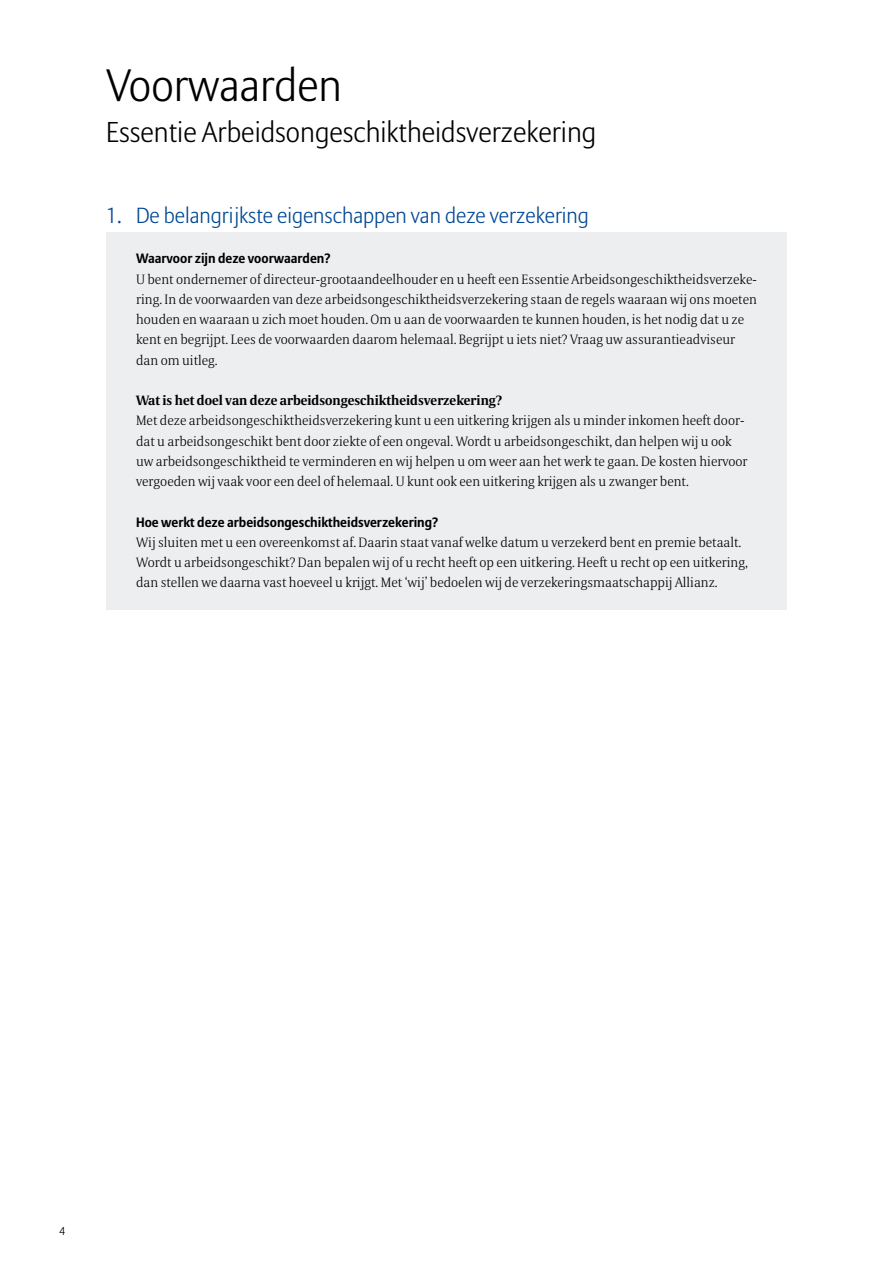
<style>
.page{position:relative;width:893px;height:1263px;background:#fff}
.page>*{position:absolute;margin:0;border:0;box-sizing:border-box;transform-origin:0 0}
.t1{font:300 45px "Allianz Sans";color:#000}
.t2{font:300 28.5px "Allianz Sans";color:#000}
.t3{font:300 21.75px "Allianz Sans";color:#004895}
.t4{font:300 13.5px/20.2px "Allianz Serif";color:#000}
.t5{font:700 13.5px "Allianz Sans";color:#000}
.t6{font:700 13.5px "Allianz Serif";color:#000}
.t7{font:300 11.25px "Allianz Sans";color:#000}
</style>
<div class="page">
<div style="left:106px;top:232px;width:681px;height:378px;background:#edeeef"></div>
<h1 class="t1" style="left:106px;top:59px;width:237px">Voorwaarden</h1>
<h2 class="t2" style="left:106px;top:115px;width:492px">Essentie Arbeidsongeschiktheidsverzekering</h2>
<h3 class="t3" style="left:106px;top:202px;width:484px">1. De belangrijkste eigenschappen van deze verzekering</h3>
<p class="t5" style="left:136px;top:250px;width:196px">Waarvoor zijn deze voorwaarden?</p>
<p class="t4" style="left:136px;top:269px;width:622px">U bent ondernemer of directeur-grootaandeelhouder en u heeft een Essentie Arbeidsongeschiktheidsverzeke&shy;ring. In de voorwaarden van deze arbeidsongeschiktheidsverzekering staan de regels waaraan wij ons moeten houden en waaraan u zich moet houden. Om u aan de voorwaarden te kunnen houden, is het nodig dat u ze kent en begrijpt. Lees de voorwaarden daarom helemaal. Begrijpt u iets niet? Vraag uw assurantieadviseur dan om uitleg.</p>
<p class="t6" style="left:136px;top:392px;width:368px">Wat is het doel van deze arbeidsongeschiktheidsverzekering?</p>
<p class="t4" style="left:136px;top:411px;width:613px">Met deze arbeidsongeschiktheidsverzekering kunt u een uitkering krijgen als u minder inkomen heeft door&shy;dat u arbeidsongeschikt bent door ziekte of een ongeval. Wordt u arbeidsongeschikt, dan helpen wij u ook uw arbeidsongeschiktheid te verminderen en wij helpen u om weer aan het werk te gaan. De kosten hiervoor vergoeden wij vaak voor een deel of helemaal. U kunt ook een uitkering krijgen als u zwanger bent.</p>
<p class="t5" style="left:136px;top:513px;width:304px">Hoe werkt deze arbeidsongeschiktheidsverzekering?</p>
<p class="t4" style="left:136px;top:533px;width:613px">Wij sluiten met u een overeenkomst af. Daarin staat vanaf welke datum u verzekerd bent en premie betaalt.<br>Wordt u arbeidsongeschikt? Dan bepalen wij of u recht heeft op een uitkering. Heeft u recht op een uitkering, dan stellen we daarna vast hoeveel u krijgt. Met ‘wij’ bedoelen wij de verzekeringsmaatschappij Allianz.</p>
<p class="t7" style="left:60px;top:1225px;width:7px">4</p>
</div>
